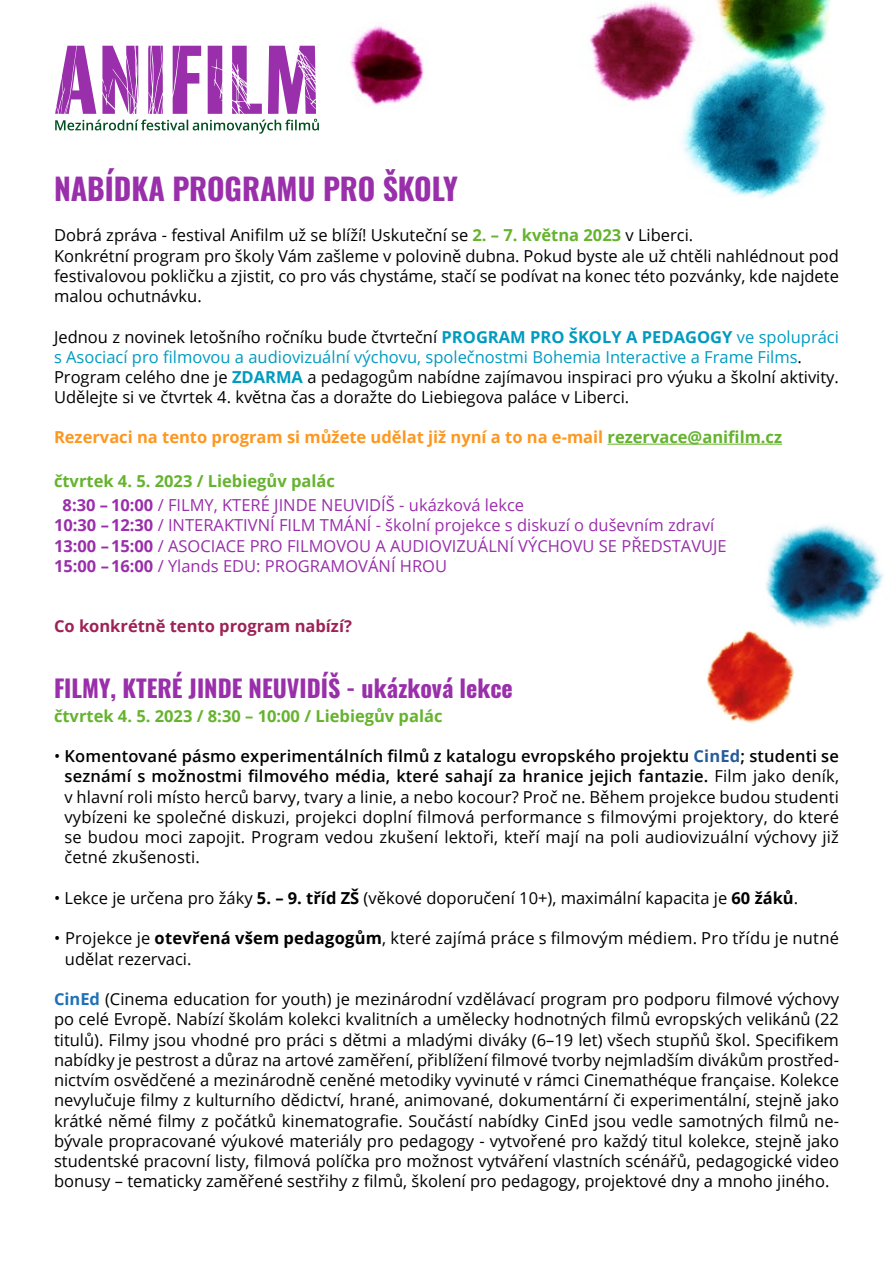
<style>
.page{position:relative;width:893px;height:1263px;background:#fff}
.page>*{position:absolute;margin:0;border:0;box-sizing:border-box;transform-origin:0 0}
.t1{font:30px "Oswald";color:#992faa}
.t2{font:24px "Oswald";color:#992faa}
.t3{font:16.5px/20.2px "Open Sans";color:#000}
.t4{font:16.5px/20.2px "Open Sans";color:#992faa}
.t5{font:700 16.5px "Open Sans";color:#fd9720}
.t6{font:700 16.5px "Open Sans";color:#65b32e}
.t7{font:700 16.5px "Open Sans";color:#9d2257}
.s1{font-weight:700;color:#65b32e}
.s2{font-weight:700;color:#009bbf}
.s3{color:#009bc0}
.s4{color:#65b32e}
.s5{font-weight:700}
.s6{font-weight:600}
.s7{font-weight:700;color:#275b9b}
.s8{font-weight:700;color:#1e71b8}
</style>
<div class="page">
<img style="left:766px;top:524px;width:118px;height:105px">
<img style="left:350px;top:25px;width:74px;height:80px">
<hr style="left:607px;top:444px;width:175px;height:1px;background:#65b32e">
<svg style="left:55px;top:46px;width:264px;height:88px"></svg>
<img style="left:589px;top:0;width:242px;height:198px">
<img style="left:707px;top:626px;width:113px;height:97px">
<h1 class="t1" style="left:54px;top:162px;width:405px">NABÍDKA PROGRAMU PRO ŠKOLY</h1>
<p class="t3" style="left:54px;top:225px;width:786px">Dobrá zpráva - festival Anifilm už se blíží! Uskuteční se <span class="s1">2. – 7. května 2023</span> v Liberci.<br>Konkrétní program pro školy Vám zašleme v polovině dubna. Pokud byste ale už chtěli nahlédnout pod festivalovou pokličku a zjistit, co pro vás chystáme, stačí se podívat na konec této pozvánky, kde najdete malou ochutnávku.</p>
<p class="t3" style="left:54px;top:326px;width:786px">Jednou z novinek letošního ročníku bude čtvrteční <span class="s2">PROGRAM PRO ŠKOLY A PEDAGOGY</span> <span class="s3">ve spolupráci s Asociací pro filmovou a audiovizuální výchovu, společnostmi Bohemia Interactive a Frame Films</span>.<br>Program celého dne je <span class="s2">ZDARMA</span> a pedagogům nabídne zajímavou inspiraci pro výuku a školní aktivity.<br>Udělejte si ve čtvrtek 4. května čas a doražte do Liebiegova paláce v Liberci.</p>
<p class="t5" style="left:54px;top:425px;width:730px">Rezervaci na tento program si můžete udělat již nyní a to na e-mail <span class="s4">rezervace@anifilm.cz</span></p>
<p class="t4" style="left:63px;top:468px;width:463px;line-height:24.5px;text-indent:-9px"><span class="s1">čtvrtek 4. 5. 2023 / Liebiegův palác<br></span><span class="s5">8:30 – 10:00</span> / FILMY, KTERÉ JINDE NEUVIDÍŠ - ukázková lekce</p>
<p class="t4" style="left:54px;top:515px;width:674px"><span class="s5">10:30 –12:30</span> / INTERAKTIVNÍ FILM TMÁNÍ - školní projekce s diskuzí o duševním zdraví<br><span class="s5">13:00 –15:00</span> / ASOCIACE PRO FILMOVOU A AUDIOVIZUÁLNÍ VÝCHOVU SE PŘEDSTAVUJE<br><span class="s5">15:00 –16:00</span> / Ylands EDU: PROGRAMOVÁNÍ HROU</p>
<p class="t7" style="left:54px;top:614px;width:299px">Co konkrétně tento program nabízí?</p>
<h2 class="t2" style="left:54px;top:667px;width:460px">FILMY, KTERÉ JINDE NEUVIDÍŠ - ukázková lekce</h2>
<p class="t6" style="left:54px;top:704px;width:390px">čtvrtek 4. 5. 2023 / 8:30 – 10:00 / Liebiegův palác</p>
<p class="t3" style="left:64px;top:745px;width:776px;text-align:justify;text-indent:-10px">• <span class="s6">Komentované pásmo experimentálních filmů z katalogu evropského projektu</span> <span class="s7">CinEd</span><span class="s6">; studenti se seznámí s možnostmi filmového média, které sahají za hranice jejich fantazie.</span> Film jako deník, v hlavní roli místo herců barvy, tvary a linie, a nebo kocour? Proč ne. Během projekce budou studenti vybízeni ke společné diskuzi, projekci doplní filmová performance s filmovými projektory, do které se budou moci zapojit. Program vedou zkušení lektoři, kteří mají na poli audiovizuální výchovy již četné zkušenosti.</p>
<p class="t3" style="left:54px;top:887px;width:746px">• Lekce je určena pro žáky <span class="s5">5. – 9. tříd ZŠ</span> (věkové doporučení 10+), maximální kapacita je <span class="s5">60 žáků</span>.</p>
<p class="t3" style="left:65px;top:928px;width:775px;text-indent:-11px">• Projekce je <span class="s5">otevřená všem pedagogům</span>, které zajímá práce s filmovým médiem. Pro třídu je nutné udělat rezervaci.</p>
<p class="t3" style="left:54px;top:988px;width:786px;text-align:justify"><span class="s8">CinEd</span> (Cinema education for youth) je mezinárodní vzdělávací program pro podporu filmové výchovy po celé Evropě. Nabízí školám kolekci kvalitních a umělecky hodnotných filmů evropských velikánů (22 titulů). Filmy jsou vhodné pro práci s dětmi a mladými diváky (6–19 let) všech stupňů škol. Specifikem nabídky je pestrost a důraz na artové zaměření, přiblížení filmové tvorby nejmladším divákům prostřed&shy;nictvím osvědčené a mezinárodně ceněné metodiky vyvinuté v rámci Cinemathéque française. Kolekce nevylučuje filmy z kulturního dědictví, hrané, animované, dokumentární či experimentální, stejně jako krátké němé filmy z počátků kinematografie. Součástí nabídky CinEd jsou vedle samotných filmů ne&shy;bývale propracované výukové materiály pro pedagogy - vytvořené pro každý titul kolekce, stejně jako studentské pracovní listy, filmová políčka pro možnost vytváření vlastních scénářů, pedagogické video bonusy – tematicky zaměřené sestřihy z filmů, školení pro pedagogy, projektové dny a mnoho jiného.</p>
</div>
